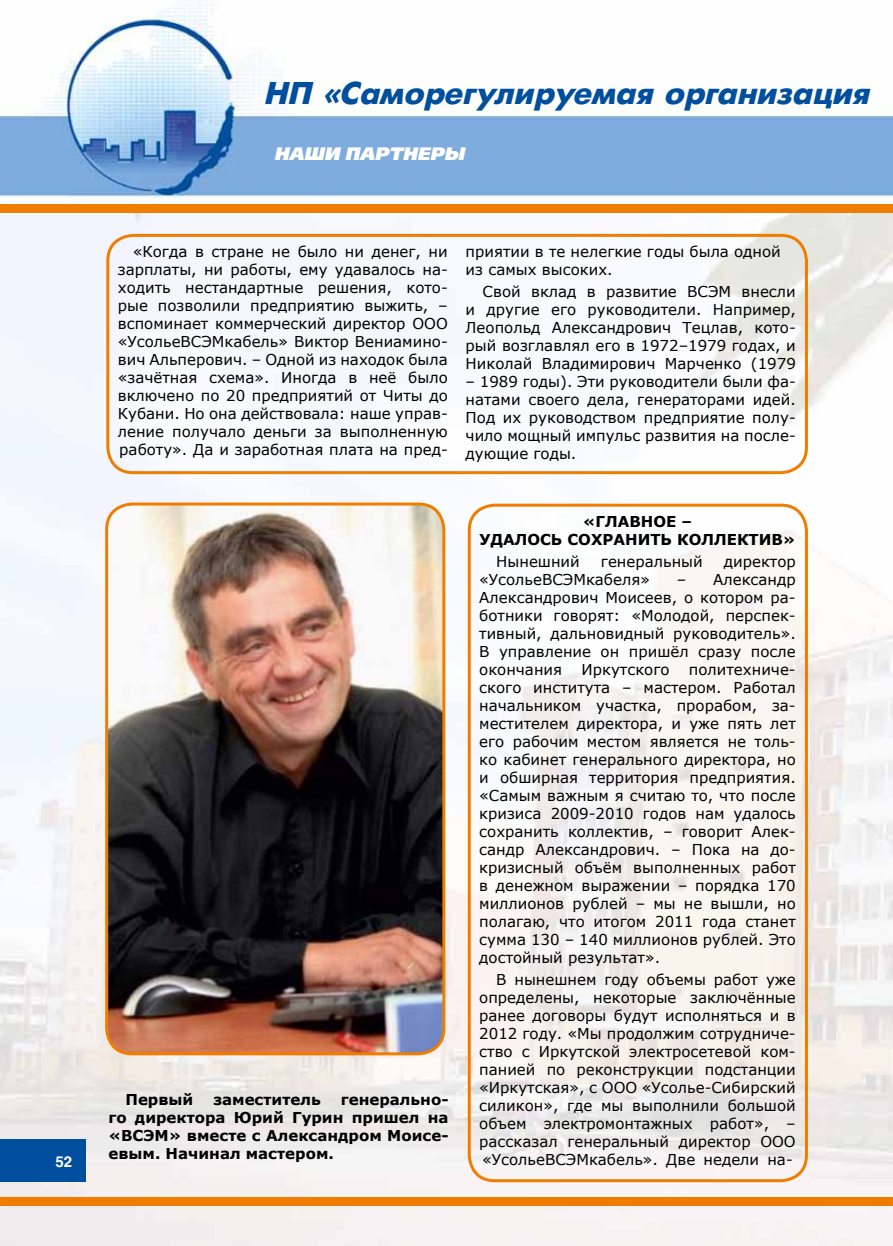
<style>
.page{position:relative;width:893px;height:1246px;background:#fff}
.page>*{position:absolute;margin:0;border:0;box-sizing:border-box;transform-origin:0 0}
.t1{font:italic 700 31.5px "Futuris";color:#004f9f}
.t2{font:italic 18px "Free Set Black C";color:#fff}
.t3{font:15px/18px "Verdana";color:#000;text-align:justify}
.t4{font:700 15px/18px "Verdana";color:#000;text-align:center}
.t5{font:700 15px "Helios";color:#fff}
</style>
<div class="page">
<img style="left:0;top:213px;width:893px;height:1033px">
<img style="left:0;top:0;width:893px;height:198px">
<div style="left:0;top:204px;width:893px;height:9px;background:#ef7d00"></div>
<div style="left:0;top:1140px;width:85px;height:42px;background:#004f9f"></div>
<div style="left:0;top:1197px;width:893px;height:9px;background:#ef7d00"></div>
<div style="left:106px;top:234px;width:702px;height:240px;border:3px solid #ef7d00;border-radius:26px"></div>
<div style="left:468px;top:504px;width:340px;height:678px;border:3px solid #ef7d00;border-radius:26px"></div>
<img style="left:107px;top:504px;width:337px;height:550px">
<div style="left:105px;top:502px;width:340px;height:553px;border:3px solid #ef7d00;border-radius:26px"></div>
<p class="t5" style="left:55px;top:1153px;width:18px">52</p>
<h1 class="t1" style="left:266px;top:76px;width:606px">НП «Саморегулируемая организация</h1>
<p class="t2" style="left:274px;top:143px;width:192px">НАШИ ПАРТНЕРЫ</p>
<p class="t3" style="left:118px;top:242px;width:332px;text-indent:15px">«Когда в стране не было ни денег, ни зарплаты, ни работы, ему удавалось на&shy;ходить нестандартные решения, кото&shy;рые позволили предприятию выжить, – вспоминает коммерческий директор ООО «УсольеВСЭМкабель» Виктор Вениамино&shy;вич Альперович. – Одной из находок была «зачётная схема». Иногда в неё было включено по 20 предприятий от Читы до Кубани. Но она действовала: наше управ&shy;ление получало деньги за выполненную работу». Да и заработная плата на пред-</p>
<p class="t3" style="left:466px;top:242px;width:317px">приятии в те нелегкие годы была одной из самых высоких.</p>
<p class="t3" style="left:466px;top:282px;width:332px;text-indent:17px">Свой вклад в развитие ВСЭМ внесли и другие его руководители. Например, Леопольд Александрович Тецлав, кото&shy;рый возглавлял его в 1972–1979 годах, и Николай Владимирович Марченко (1979</p>
<p class="t3" style="left:466px;top:372px;width:332px">– 1989 годы). Эти руководители были фа&shy;натами своего дела, генераторами идей.<br>Под их руководством предприятие полу&shy;чило мощный импульс развития на после&shy;дующие годы.</p>
<p class="t4" style="left:125px;top:1090px;width:70px">Первый</p>
<p class="t4" style="left:213px;top:1090px;width:109px">заместитель</p>
<p class="t4" style="left:108px;top:1090px;width:342px;text-align:justify;text-indent:232px">генерально&shy;го директора Юрий Гурин пришел на «ВСЭМ» вместе с Александром Моисе&shy;евым. Начинал мастером.</p>
<p class="t4" style="left:479px;top:512px;width:318px">«ГЛАВНОЕ –<br>УДАЛОСЬ СОХРАНИТЬ КОЛЛЕКТИВ»</p>
<p class="t3" style="left:496px;top:552px;width:85px">Нынешний</p>
<p class="t3" style="left:601px;top:552px;width:103px">генеральный</p>
<p class="t3" style="left:724px;top:552px;width:73px">директор</p>
<p class="t3" style="left:479px;top:570px;width:172px">«УсольеВСЭМкабеля»</p>
<p class="t3" style="left:479px;top:570px;width:318px;text-indent:198px">– Александр Александрович Моисеев, о котором ра&shy;ботники говорят: «Молодой, перспек&shy;тивный, дальновидный руководитель».<br>В управление он пришёл сразу после окончания</p>
<p class="t3" style="left:582px;top:660px;width:89px">Иркутского</p>
<p class="t3" style="left:479px;top:660px;width:318px;text-indent:210px">политехниче&shy;ского института – мастером. Работал начальником участка, прорабом, за&shy;местителем директора, и уже пять лет его рабочим местом является не толь&shy;ко кабинет генерального директора, но и обширная территория предприятия. «Самым важным я считаю то, что после кризиса 2009-2010 годов нам удалось сохранить коллектив, – говорит Алек&shy;сандр Александрович. – Пока на до&shy;кризисный объём выполненных работ в денежном выражении – порядка 170 миллионов рублей – мы не вышли, но полагаю, что итогом 2011 года станет сумма 130 – 140 миллионов рублей. Это достойный результат».</p>
<p class="t3" style="left:479px;top:970px;width:318px;text-indent:17px">В нынешнем году объемы работ уже определены, некоторые заключённые ранее договоры будут исполняться и в 2012 году. «Мы продолжим сотрудниче&shy;ство с Иркутской электросетевой ком&shy;панией по реконструкции подстанции «Иркутская», с ООО «Усолье-Сибирский силикон», где мы выполнили большой объем электромонтажных работ», – рассказал генеральный директор ООО «УсольеВСЭМкабель». Две недели на-</p>
</div>
